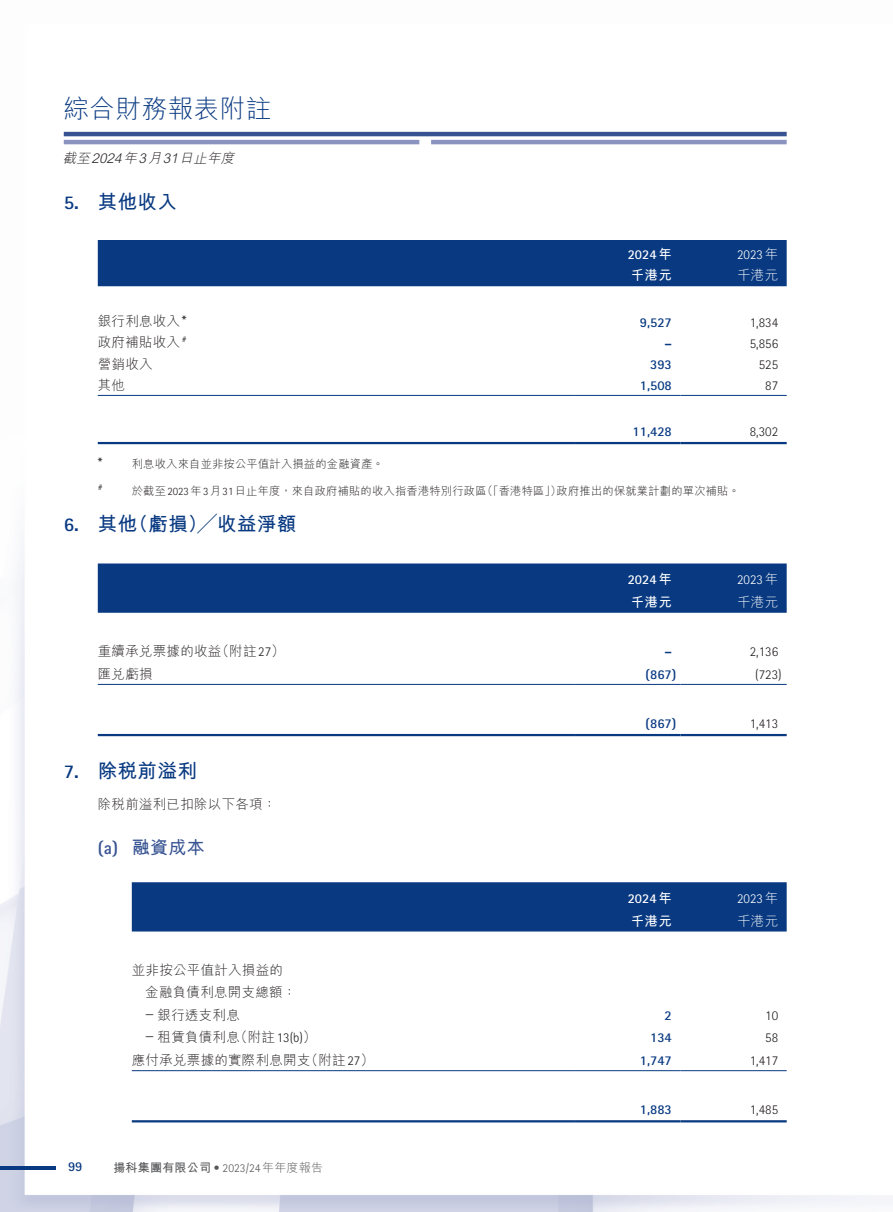
<style>
.page{position:relative;width:893px;height:1212px;background:#fff}
.page>*{position:absolute;margin:0;border:0;box-sizing:border-box;transform-origin:0 0}
.t1{font:300 25.5px "M Hei HK";letter-spacing:.02em;color:#083981}
._01_H1{font:700 19.5px "M Hei HK";letter-spacing:.02em;color:#083981}
._01_H1-2{font:700 19.5px "Rotis Sans Serif Std";color:#083981}
._02_H2{font:700 18px "M Hei HK";color:#375392}
._02_H2-2{font:700 18px "Rotis Sans Serif Std";color:#375392}
._50_Table_txt{font:300 15px "Rotis Sans Serif Std";color:#231f20}
._06_Notes{font:300 15px "Rotis Sans Serif Std";color:#231f20}
._50_Table_txt-2{font:300 13.5px "M Hei HK";letter-spacing:.02em;color:#231f20}
._50_Table_txt-3{font:300 13.5px "Rotis Sans Serif Std";color:#231f20}
._50_Table_txt-4{font:700 13.5px "Rotis Sans Serif Std";color:#083981}
.t2{font:italic 300 13.5px "M Hei HK";color:#231f20}
._50_Table_txt-5{font:300 13.5px "Rotis Sans Serif Std";color:#fff}
._50_Table_txt-6{font:700 13.5px "Rotis Sans Serif Std";color:#fff}
._00_txt{font:300 13.5px "M Hei HK";letter-spacing:.02em;color:#231f20}
._50_Table_txt-7{font:300 13.5px "M Hei HK";letter-spacing:.02em;color:#fff}
._50_Table_txt-8{font:700 13.5px "M Hei HK";letter-spacing:.02em;color:#fff}
.t3{font:700 12px "M Hei HK";letter-spacing:.02em;color:#57585a}
._06_Notes-2{font:300 11.25px "M Hei HK";letter-spacing:.02em;color:#231f20}
._50_Table_txt-9{font:300 8.7px "Rotis Sans Serif Std";color:#231f20}
._06_Notes-3{font:300 8.7px "Rotis Sans Serif Std";color:#231f20}
.s1{font-family:"M Hei HK"}
.s2{font-family:"Rotis Sans Serif Std"}
.s3{font-family:"Rotis Sans Serif Std";font-weight:300}
.s4{font-weight:300}
</style>
<div class="page">
<img style="left:0;top:131px;width:893px;height:1081px">
<hr style="left:0;top:1166px;width:55px;height:3px;background:#083981">
<hr style="left:64px;top:132px;width:723px;height:4px;background:#375392">
<hr style="left:64px;top:140px;width:355px;height:4px;background:#8b94bf">
<hr style="left:431px;top:140px;width:356px;height:4px;background:#8b94bf">
<div style="left:98px;top:240px;width:689px;height:46px;background:#083981"></div>
<hr style="left:98px;top:395px;width:476px;height:1px;background:#083981">
<hr style="left:574px;top:395px;width:106px;height:1px;background:#083981">
<hr style="left:680px;top:395px;width:107px;height:1px;background:#083981">
<hr style="left:98px;top:442px;width:476px;height:2px;background:#083981">
<hr style="left:574px;top:442px;width:106px;height:2px;background:#083981">
<hr style="left:680px;top:442px;width:107px;height:2px;background:#083981">
<div style="left:98px;top:563px;width:689px;height:50px;background:#083981"></div>
<hr style="left:98px;top:684px;width:476px;height:1px;background:#083981">
<hr style="left:574px;top:684px;width:106px;height:1px;background:#083981">
<hr style="left:680px;top:684px;width:107px;height:1px;background:#083981">
<hr style="left:98px;top:734px;width:476px;height:2px;background:#083981">
<hr style="left:574px;top:734px;width:106px;height:2px;background:#083981">
<hr style="left:680px;top:734px;width:107px;height:2px;background:#083981">
<div style="left:132px;top:882px;width:655px;height:49px;background:#083981"></div>
<hr style="left:132px;top:1070px;width:442px;height:1px;background:#083981">
<hr style="left:574px;top:1070px;width:106px;height:1px;background:#083981">
<hr style="left:680px;top:1070px;width:107px;height:1px;background:#083981">
<hr style="left:132px;top:1120px;width:442px;height:2px;background:#083981">
<hr style="left:574px;top:1120px;width:106px;height:2px;background:#083981">
<hr style="left:680px;top:1120px;width:107px;height:2px;background:#083981">
<h1 class="t1" style="left:64px;top:96px;width:209px">綜合財務報表附註</h1>
<p class="t2" style="left:63px;top:151px;width:176px">截至2024年3月31日止年度</p>
<p class="_01_H1" style="left:98px;top:187px;width:81px">其他收入</p>
<p class="_01_H1-2" style="left:64px;top:190px;width:17px">5.</p>
<p class="_50_Table_txt-2" style="left:98px;top:314px;width:84px">銀行利息收入</p>
<p class="_50_Table_txt" style="left:182px;top:313px;width:6px">*</p>
<p class="_50_Table_txt-2" style="left:98px;top:335px;width:84px">政府補貼收入</p>
<p class="_50_Table_txt-9" style="left:182px;top:334px;width:7px">#</p>
<p class="_50_Table_txt-2" style="left:98px;top:357px;width:56px">營銷收入</p>
<p class="_50_Table_txt-2" style="left:98px;top:378px;width:29px">其他</p>
<p class="_06_Notes" style="left:98px;top:454px;width:6px">*</p>
<p class="_06_Notes-2" style="left:132px;top:458px;width:254px">利息收入來自並非按公平值計入損益的金融資產。</p>
<p class="_50_Table_txt-6" style="left:628px;top:246px;width:46px">2024<span class="s1">年</span></p>
<p class="_50_Table_txt-5" style="left:737px;top:247px;width:43px">2023 <span class="s1">年</span></p>
<p class="_50_Table_txt-8" style="left:631px;top:265px;width:43px">千港元</p>
<p class="_50_Table_txt-7" style="left:737px;top:268px;width:43px">千港元</p>
<p class="_50_Table_txt-4" style="left:640px;top:313px;width:33px">9,527</p>
<p class="_50_Table_txt-3" style="left:750px;top:314px;width:30px">1,834</p>
<p class="_50_Table_txt-4" style="left:664px;top:334px;width:9px">–</p>
<p class="_50_Table_txt-3" style="left:750px;top:335px;width:30px">5,856</p>
<p class="_50_Table_txt-4" style="left:650px;top:355px;width:23px">393</p>
<p class="_50_Table_txt-3" style="left:759px;top:356px;width:21px">525</p>
<p class="_50_Table_txt-4" style="left:640px;top:376px;width:33px">1,508</p>
<p class="_50_Table_txt-3" style="left:765px;top:377px;width:14px">87</p>
<p class="_50_Table_txt-4" style="left:633px;top:423px;width:41px">11,428</p>
<p class="_50_Table_txt-3" style="left:750px;top:424px;width:30px">8,302</p>
<p class="_01_H1-2" style="left:64px;top:512px;width:17px">6.</p>
<p class="_01_H1-2" style="left:64px;top:759px;width:17px">7.</p>
<p class="_06_Notes-3" style="left:98px;top:482px;width:7px">#</p>
<p class="_06_Notes-2" style="left:482px;top:485px;width:81px">（「香港特區」）</p>
<p class="_06_Notes-2" style="left:132px;top:485px;width:356px">於截至<span class="s2">2023</span>年<span class="s2">3</span>月<span class="s2">31</span>日止年度，來自政府補貼的收入指香港特別行政區</p>
<p class="_06_Notes-2" style="left:557px;top:485px;width:185px">政府推出的保就業計劃的單次補貼。</p>
<p class="_01_H1" style="left:129px;top:509px;width:169px">（虧損）╱收益淨額</p>
<p class="_01_H1" style="left:98px;top:509px;width:41px">其他</p>
<p class="_50_Table_txt-2" style="left:98px;top:644px;width:125px">重續承兌票據的收益</p>
<p class="_50_Table_txt-2" style="left:216px;top:644px;width:70px">（附註<span class="s2">27</span>(</p>
<p class="_50_Table_txt-2" style="left:98px;top:667px;width:56px">匯兌虧損</p>
<p class="_01_H1" style="left:98px;top:756px;width:101px">除稅前溢利</p>
<p class="_00_txt" style="left:98px;top:797px;width:180px">除稅前溢利已扣除以下各項：</p>
<p class="_02_H2" style="left:132px;top:834px;width:75px">融資成本</p>
<p class="_02_H2-2" style="left:98px;top:836px;width:22px">)a(</p>
<p class="_50_Table_txt-2" style="left:132px;top:963px;width:153px">並非按公平值計入損益的</p>
<p class="_50_Table_txt-2" style="left:145px;top:985px;width:152px">金融負債利息開支總額：</p>
<p class="_50_Table_txt-2" style="left:158px;top:1008px;width:84px">銀行透支利息</p>
<p class="_50_Table_txt-3" style="left:145px;top:1005px;width:11px">—</p>
<p class="_50_Table_txt-3" style="left:234px;top:1030px;width:84px"><span class="s1">（附註</span> 1 3 <span class="s1">(</span>(b(</p>
<p class="_50_Table_txt-2" style="left:158px;top:1030px;width:84px">租賃負債利息</p>
<p class="_50_Table_txt-3" style="left:145px;top:1028px;width:11px">—</p>
<p class="_50_Table_txt-2" style="left:132px;top:1053px;width:180px">應付承兌票據的實際利息開支</p>
<p class="_50_Table_txt-2" style="left:305px;top:1053px;width:70px">（附註<span class="s2">27</span>(</p>
<p class="_50_Table_txt-6" style="left:628px;top:571px;width:46px">2024<span class="s1">年</span></p>
<p class="_50_Table_txt-5" style="left:737px;top:572px;width:43px">2023 <span class="s1">年</span></p>
<p class="_50_Table_txt-8" style="left:631px;top:592px;width:43px">千港元</p>
<p class="_50_Table_txt-7" style="left:737px;top:595px;width:43px">千港元</p>
<p class="_50_Table_txt-4" style="left:664px;top:643px;width:9px">–</p>
<p class="_50_Table_txt-3" style="left:750px;top:644px;width:30px">2,136</p>
<p class="_50_Table_txt-4" style="left:646px;top:665px;width:32px">)867(</p>
<p class="_50_Table_txt-3" style="left:755px;top:666px;width:28px">)723(</p>
<p class="_50_Table_txt-4" style="left:646px;top:715px;width:32px">)867(</p>
<p class="_50_Table_txt-3" style="left:750px;top:716px;width:30px">1,413</p>
<p class="_50_Table_txt-6" style="left:628px;top:890px;width:46px">2024<span class="s1">年</span></p>
<p class="_50_Table_txt-5" style="left:737px;top:891px;width:43px">2023 <span class="s1">年</span></p>
<p class="_50_Table_txt-8" style="left:631px;top:911px;width:43px">千港元</p>
<p class="_50_Table_txt-7" style="left:737px;top:914px;width:43px">千港元</p>
<p class="_50_Table_txt-4" style="left:665px;top:1007px;width:9px">2</p>
<p class="_50_Table_txt-3" style="left:765px;top:1007px;width:14px">10</p>
<p class="_50_Table_txt-4" style="left:650px;top:1029px;width:23px">134</p>
<p class="_50_Table_txt-3" style="left:765px;top:1030px;width:14px">58</p>
<p class="_50_Table_txt-4" style="left:640px;top:1052px;width:33px">1,747</p>
<p class="_50_Table_txt-3" style="left:750px;top:1052px;width:30px">1,417</p>
<p class="_50_Table_txt-4" style="left:640px;top:1101px;width:33px">1,883</p>
<p class="_50_Table_txt-3" style="left:750px;top:1102px;width:30px">1,485</p>
<p class="_50_Table_txt-4" style="left:68px;top:1158px;width:16px">99</p>
<p class="t3" style="left:113px;top:1159px;width:211px">揚科集團有限公司 <span class="s3">• 2023/24</span> <span class="s4">年年度報告</span></p>
</div>
